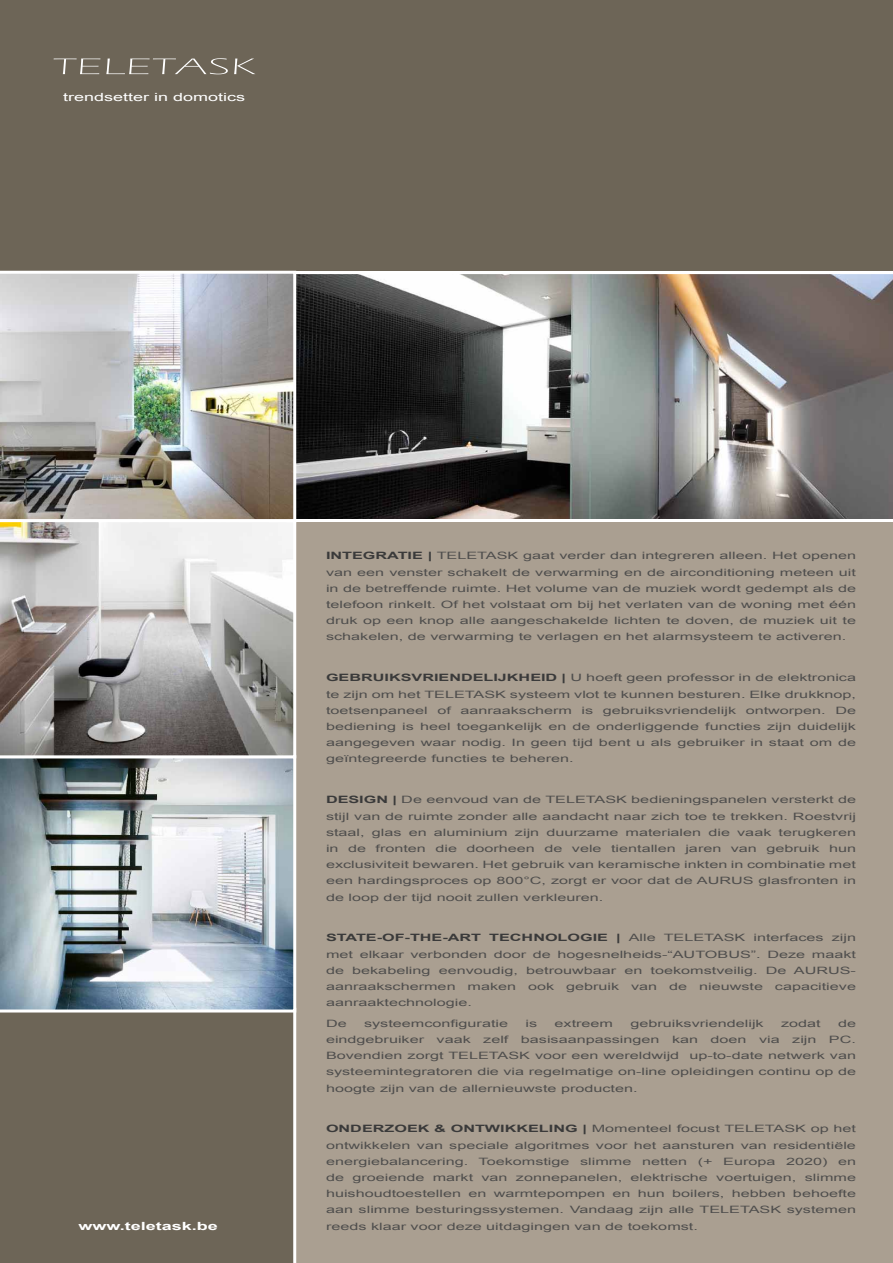
<style>
.page{position:relative;width:893px;height:1263px;background:#fff}
.page>*{position:absolute;margin:0;border:0;box-sizing:border-box;transform-origin:0 0}
.t1{font:300 23.4px "Eras ITC";color:#fff;scale:2.15 1}
.t2{font:11.25px "Arial";color:#fff;scale:1.6 1}
.t3{font:700 11.25px "Arial";color:#fff;scale:1.6 1}
.t4{font:10.2px/16.2px "Arial";color:#4f4e4d;text-align:justify;scale:1.6 1}
.s1{font-weight:700;color:#3a3a3a}
</style>
<div class="page">
<div style="left:0;top:522px;width:893px;height:741px;background:#aa9f91"></div>
<div style="left:0;top:0;width:893px;height:271px;background:#6d6557"></div>
<div style="left:0;top:1012px;width:296px;height:251px;background:#6d6557"></div>
<svg style="left:296px;top:274px;width:597px;height:245px;background:#706f6d"></svg>
<img style="left:0;top:758px;width:296px;height:254px">
<img style="left:0;top:273px;width:294px;height:246px">
<svg style="left:0;top:519px;width:296px;height:239px;background:#aeacaa"></svg>
<p class="t1" style="left:53px;top:53px;width:96px">TELETASK</p>
<p class="t2" style="left:63px;top:90px;width:115px">trendsetter in domotics</p>
<p class="t4" style="left:326px;top:548px;width:333px"><span class="s1">INTEGRATIE |</span> TELETASK gaat verder dan integreren alleen. Het openen van een venster schakelt de verwarming en de airconditioning meteen uit in de betreffende ruimte. Het volume van de muziek wordt gedempt als de telefoon rinkelt. Of het volstaat om bij het verlaten van de woning met één druk op een knop alle aangeschakelde lichten te doven, de muziek uit te schakelen, de verwarming te verlagen en het alarmsysteem te activeren.</p>
<p class="t4" style="left:326px;top:670px;width:333px"><span class="s1">GEBRUIKSVRIENDELIJKHEID |</span> U hoeft geen professor in de elektronica te zijn om het TELETASK systeem vlot te kunnen besturen. Elke drukknop, toetsenpaneel of aanraakscherm is gebruiksvriendelijk ontworpen. De bediening is heel toegankelijk en de onderliggende functies zijn duidelijk aangegeven waar nodig. In geen tijd bent u als gebruiker in staat om de geïntegreerde functies te beheren.</p>
<p class="t4" style="left:326px;top:792px;width:333px"><span class="s1">DESIGN |</span> De eenvoud van de TELETASK bedieningspanelen versterkt de stijl van de ruimte zonder alle aandacht naar zich toe te trekken. Roestvrij staal, glas en aluminium zijn duurzame materialen die vaak terugkeren in de fronten die doorheen de vele tientallen jaren van gebruik hun exclusiviteit bewaren. Het gebruik van keramische inkten in combinatie met een hardingsproces op 800°C, zorgt er voor dat de AURUS glasfronten in de loop der tijd nooit zullen verkleuren.</p>
<p class="t4" style="left:326px;top:930px;width:333px"><span class="s1">STATE-OF-THE-ART TECHNOLOGIE |</span> Alle TELETASK interfaces zijn met elkaar verbonden door de hogesnelheids-“AUTOBUS”. Deze maakt de bekabeling eenvoudig, betrouwbaar en toekomstveilig. De AURUS&shy;aanraakschermen maken ook gebruik van de nieuwste capacitieve aanraaktechnologie.</p>
<p class="t4" style="left:326px;top:1015px;width:14px">De</p>
<p class="t4" style="left:364px;top:1015px;width:92px">systeemconfiguratie</p>
<p class="t4" style="left:525px;top:1015px;width:9px">is</p>
<p class="t4" style="left:555px;top:1015px;width:38px">extreem</p>
<p class="t4" style="left:630px;top:1015px;width:85px">gebruiksvriendelijk</p>
<p class="t4" style="left:781px;top:1015px;width:26px">zodat</p>
<p class="t4" style="left:326px;top:1015px;width:333px;text-indent:512px">de eindgebruiker vaak zelf basisaanpassingen kan doen via zijn PC.<br>Bovendien zorgt TELETASK voor een wereldwijd up-to-date netwerk van systeemintegratoren die via regelmatige on-line opleidingen continu op de hoogte zijn van de allernieuwste producten.</p>
<p class="t4" style="left:326px;top:1121px;width:333px"><span class="s1">ONDERZOEK &amp; ONTWIKKELING |</span> Momenteel focust TELETASK op het ontwikkelen van speciale algoritmes voor het aansturen van residentiële energiebalancering. Toekomstige slimme netten (+ Europa 2020) en de groeiende markt van zonnepanelen, elektrische voertuigen, slimme huishoudtoestellen en warmtepompen en hun boilers, hebben behoefte aan slimme besturingssystemen. Vandaag zijn alle TELETASK systemen</p>
<p class="t3" style="left:78px;top:1219px;width:89px">www.teletask.be</p>
<p class="t4" style="left:326px;top:1218px;width:234px">reeds klaar voor deze uitdagingen van de toekomst.</p>
</div>
